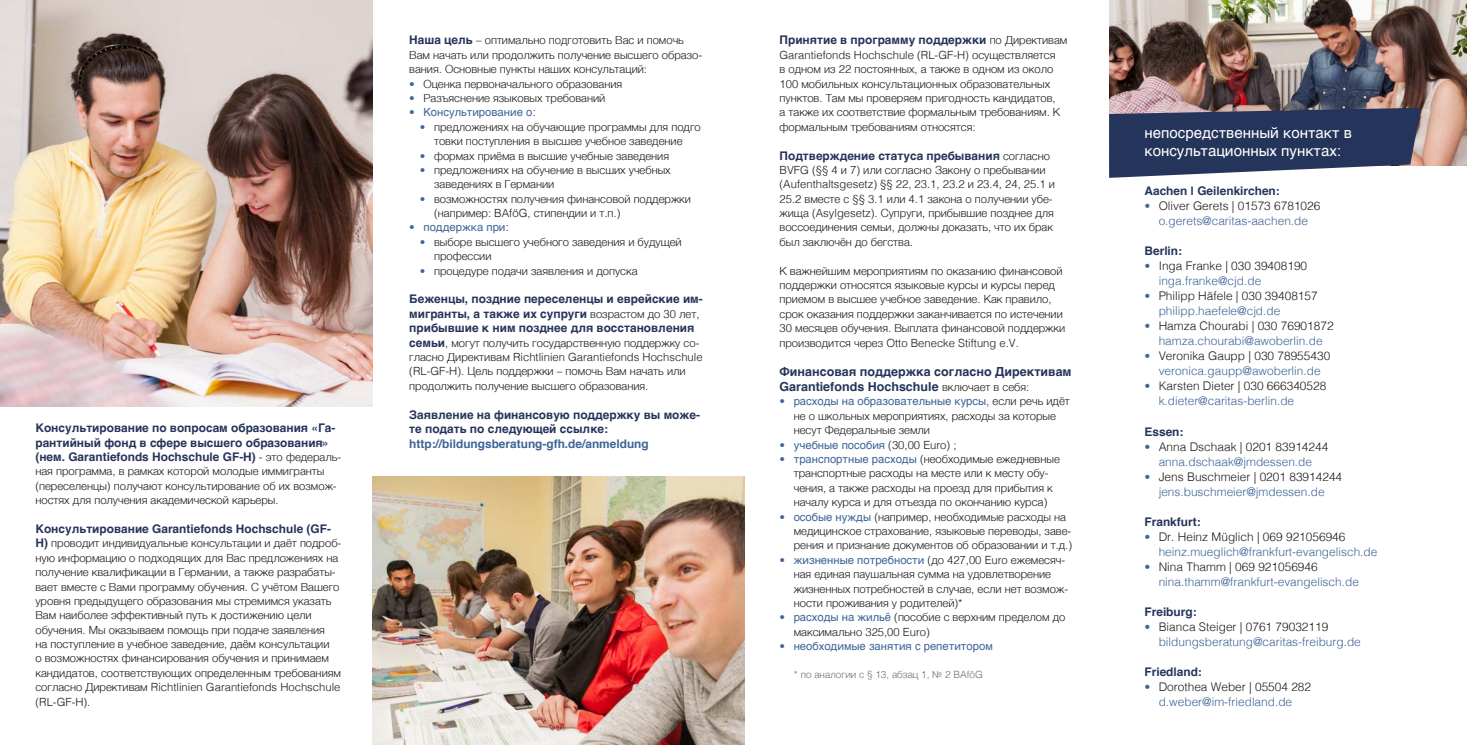
<style>
.page{position:relative;width:1467px;height:745px;background:#fff}
.page>*{position:absolute;margin:0;border:0;box-sizing:border-box;transform-origin:0 0}
.Titel{font:15px "Helvetica";color:#fff}
.Bodytext{font:700 12.5px/15px "Helvetica";color:#25345a}
.Bodytext-2{font:700 11.88px/14.4px "Helvetica";color:#25345a}
.Bodytext-3{font:300 11.88px/15px "Helvetica";color:#1a1a18}
.Bodytext-4{font:300 11.88px "Helvetica";color:#3c6497}
.Bodytext-5{font:700 11.88px "Helvetica";color:#3c6497}
.Bodytext-6{font:300 11.25px/14.4px "Helvetica";color:#1a1a18}
.t1{font:11.25px "Helvetica";color:#3c6497}
.Bodytext-7{font:300 10px "Helvetica";color:#6f6f6e}
.s1{font-weight:300;font-size:11.25px;color:#1a1a18}
.s2{font-weight:700;font-size:11.88px;color:#25345a}
.s3{font-family:"Frutiger LT Std";font-stretch:condensed;color:#3c6497}
.s4{font-family:"Frutiger LT Std";font-weight:300;font-stretch:condensed}
.s5{font-weight:400;color:#3c6497}
.s6{font-weight:300;color:#1a1a18}
.s7{font-family:"Frutiger LT Std";color:#3c6497}
.s8{color:#3c6497}
</style>
<div class="page">
<img style="left:1109px;top:0;width:358px;height:165px">
<svg style="left:1109px;top:108px;width:312px;height:70px;background:#434e6e"></svg>
<img style="left:372px;top:476px;width:372px;height:268px">
<img style="left:0;top:0;width:372px;height:406px">
<p class="Bodytext-2" style="left:35px;top:420px;width:307px">Консультирование по вопросам образования «Га&shy;рантийный фонд в сфере высшего образования» (нем. Garantiefonds Hochschule GF-H) <span class="s1">- это федераль-</span></p>
<p class="Bodytext-6" style="left:35px;top:463px;width:303px">ная программа, в рамках которой молодые иммигранты (переселенцы) получают консультирование об их возмож&shy;ностях для получения академической карьеры.</p>
<p class="Bodytext-2" style="left:35px;top:521px;width:297px">Консультирование Garantiefonds Hochschule (GF-</p>
<p class="Bodytext-6" style="left:35px;top:535px;width:307px"><span class="s2">H)</span> проводит индивидуальные консультации и даёт подроб&shy;ную информацию о подходящих для Вас предложениях на получение квалификации в Германии, а также разрабаты&shy;вает вместе с Вами программу обучения. С учётом Вашего уровня предыдущего образования мы стремимся указать Вам наиболее эффективный путь к достижению цели обучения. Мы оказываем помощь при подаче заявления<br>на поступление в учебное заведение, даём консультации<br>о возможностях финансирования обучения и принимаем кандидатов, соответствующих определенным требованиям согласно Директивам Richtlinien Garantiefonds Hochschule (RL-GF-H).</p>
<p class="Bodytext-6" style="left:409px;top:32px;width:294px"><span class="s2">Наша цель</span> – оптимально подготовить Вас и помочь<br>Вам начать или продолжить получение высшего образо&shy;вания. Основные пункты наших консультаций:</p>
<p class="Bodytext-6" style="left:409px;top:75px;width:215px"><span class="s3">•</span> Оценка первоначального образования</p>
<p class="Bodytext-6" style="left:409px;top:90px;width:198px"><span class="s3">•</span> Разъяснение языковых требований</p>
<p class="t1" style="left:409px;top:104px;width:128px"><span class="s4">•</span> Консультирование о:</p>
<p class="Bodytext-6" style="left:420px;top:119px;width:282px;text-align:center"><span class="s3">•</span> предложениях на обучающие программы для подго товки поступления в высшее учебное заведение</p>
<p class="Bodytext-6" style="left:420px;top:147px;width:251px"><span class="s3">•</span> формах приёма в высшие учебные заведения</p>
<p class="Bodytext-6" style="left:434px;top:162px;width:238px;text-indent:-14px"><span class="s3">•</span> предложениях на обучение в высших учебных заведениях в Германии</p>
<p class="Bodytext-6" style="left:434px;top:190px;width:258px;text-indent:-14px"><span class="s3">•</span> возможностях получения финансовой поддержки (например: BAföG, стипендии и т.п.)</p>
<p class="t1" style="left:409px;top:219px;width:101px"><span class="s4">•</span> поддержка при:</p>
<p class="Bodytext-6" style="left:434px;top:234px;width:249px;text-indent:-14px"><span class="s3">•</span> выборе высшего учебного заведения и будущей профессии</p>
<p class="Bodytext-6" style="left:420px;top:262px;width:219px"><span class="s3">•</span> процедуре подачи заявления и допуска</p>
<p class="Bodytext-2" style="left:409px;top:292px;width:295px">Беженцы, поздние переселенцы и еврейские им&shy;мигранты, а также их супруги <span class="s1">возрастом до 30 лет, </span>прибывшие к ним позднее для восстановления</p>
<p class="Bodytext-6" style="left:409px;top:334px;width:295px"><span class="s2">семьи</span>, могут получить государственную поддержку со&shy;гласно Директивaм Richtlinien Garantiefonds Hochschule (RL-GF-H). Цель поддержки – помочь Вам начать или продолжить получение высшего образования.</p>
<p class="Bodytext-2" style="left:409px;top:407px;width:292px">Заявление на финансовую поддержку вы може&shy;те подать по следующей ссылке:</p>
<p class="Bodytext-5" style="left:409px;top:434px;width:241px">http://bildungsberatung-gfh.de/anmeldung</p>
<p class="Bodytext-2" style="left:780px;top:33px;width:289px">Принятие в программу поддержки <span class="s1">по Директивам</span></p>
<p class="Bodytext-6" style="left:780px;top:47px;width:282px">Garantiefonds Hochschule (RL-GF-H) осуществляется в одном из 22 постоянных, а также в одном из около 100 мобильных консультационных образовательных пунктов. Там мы проверяем пригодность кандидатов, а также их соответствие формальным требованиям. К формальным требованиям относятся:</p>
<p class="Bodytext-2" style="left:780px;top:148px;width:272px">Подтверждение статуса пребывания <span class="s1">согласно</span></p>
<p class="Bodytext-6" style="left:780px;top:162px;width:277px">BVFG (§§ 4 и 7) или согласно Закону о пребывании (Aufenthaltsgesetz) §§ 22, 23.1, 23.2 и 23.4, 24, 25.1 и 25.2 вместе с §§ 3.1 или 4.1 закона о получении убе&shy;жища (Asylgesetz). Супруги, прибывшие позднее для воссоединения семьи, должны доказать, что их брак был заключён до бегства.</p>
<p class="Bodytext-6" style="left:780px;top:262px;width:287px">К важнейшим мероприятиям по оказанию финансовой поддержки относятся языковые курсы и курсы перед приемом в высшее учебное заведение. Как правило, срок оказания поддержки заканчивается по истечении 30 месяцев обучения. Выплата финансовой поддержки производится через Otto Benecke Stiftung e.V.</p>
<p class="Bodytext" style="left:780px;top:364px;width:294px">Финансовая поддержка согласно Директивам<br>Garantiefonds Hochschule <span class="s1">включает в себя:</span></p>
<p class="Bodytext-6" style="left:794px;top:393px;width:278px;text-indent:-14px"><span class="s3">•</span> <span class="s5">расходы на образовательные курсы,</span> если речь идёт не о школьных мероприятиях, расходы за которые несут Федеральные земли</p>
<p class="t1" style="left:780px;top:435px;width:178px"><span class="s4">•</span> учебные пособия <span class="s6">(30,00 Euro) ;</span></p>
<p class="Bodytext-6" style="left:794px;top:450px;width:268px;text-indent:-14px"><span class="s3">•</span> <span class="s5">транспортные расходы</span> (необходимые ежедневные транспортные расходы на месте или к месту обу&shy;чения, а также расходы на проезд для прибытия к началу курсa и для отъезда по окончанию курсa)</p>
<p class="Bodytext-6" style="left:794px;top:508px;width:280px;text-indent:-14px"><span class="s3">•</span> <span class="s5">особые нужды</span> (например, необходимые расходы на медицинское страхование, языковые переводы, заве&shy;рения и признание документов об образовании и т.д.)</p>
<p class="Bodytext-6" style="left:794px;top:551px;width:276px;text-indent:-14px"><span class="s3">•</span> <span class="s5">жизненные потребности</span> (до 427,00 Euro ежемесяч&shy;ная единая паушальная сумма на удовлетворение жизненных потребностей в случае, если нет возмож&shy;ности проживания у родителей)*</p>
<p class="Bodytext-6" style="left:794px;top:609px;width:273px;text-indent:-14px"><span class="s3">•</span> <span class="s5">расходы на жильё</span> (пособие с верхним пределом до максимально 325,00 Euro)</p>
<p class="t1" style="left:780px;top:637px;width:215px"><span class="s4">•</span> необходимые занятия с репетитором</p>
<p class="Bodytext-7" style="left:794px;top:665px;width:191px">* по аналогии с § 13, абзац 1, № 2 BAföG</p>
<p class="Titel" style="left:1144px;top:121px;width:209px">непосредственный контакт в</p>
<p class="Titel" style="left:1144px;top:139px;width:198px">консультационных пунктах:</p>
<p class="Bodytext-2" style="left:1144px;top:184px;width:137px">Aachen | Geilenkirchen:</p>
<p class="Bodytext-3" style="left:1144px;top:197px;width:177px"><span class="s7">•</span> Oliver Gerets | 01573 6781026</p>
<p class="Bodytext-4" style="left:1159px;top:211px;width:151px">o.gerets@caritas-aachen.de</p>
<p class="Bodytext-2" style="left:1144px;top:244px;width:39px">Berlin:</p>
<p class="Bodytext-3" style="left:1144px;top:257px;width:164px"><span class="s7">•</span> Inga Franke | 030 39408190</p>
<p class="Bodytext-4" style="left:1159px;top:271px;width:104px">inga.franke@cjd.de</p>
<p class="Bodytext-3" style="left:1159px;top:287px;width:161px;text-indent:-14px"><span class="s7">•</span> Philipp Häfele | 030 39408157 <span class="s8">philipp.haefele@cjd.de</span></p>
<p class="Bodytext-3" style="left:1144px;top:317px;width:191px"><span class="s7">•</span> Hamza Chourabi | 030 76901872</p>
<p class="Bodytext-4" style="left:1159px;top:331px;width:165px">hamza.chourabi@awoberlin.de</p>
<p class="Bodytext-3" style="left:1144px;top:347px;width:187px"><span class="s7">•</span> Veronika Gaupp | 030 78955430</p>
<p class="Bodytext-4" style="left:1159px;top:361px;width:163px">veronica.gaupp@awoberlin.de</p>
<p class="Bodytext-3" style="left:1144px;top:377px;width:183px"><span class="s7">•</span> Karsten Dieter | 030 666340528</p>
<p class="Bodytext-4" style="left:1159px;top:391px;width:137px">k.dieter@caritas-berlin.de</p>
<p class="Bodytext-2" style="left:1144px;top:424px;width:40px">Essen:</p>
<p class="Bodytext-3" style="left:1144px;top:437px;width:185px"><span class="s7">•</span> Anna Dschaak | 0201 83914244</p>
<p class="Bodytext-4" style="left:1159px;top:451px;width:155px">anna.dschaak@jmdessen.de</p>
<p class="Bodytext-3" style="left:1144px;top:467px;width:199px"><span class="s7">•</span> Jens Buschmeier | 0201 83914244</p>
<p class="Bodytext-4" style="left:1159px;top:481px;width:167px">jens.buschmeier@jmdessen.de</p>
<p class="Bodytext-2" style="left:1144px;top:514px;width:58px">Frankfurt:</p>
<p class="Bodytext-3" style="left:1144px;top:527px;width:202px"><span class="s7">•</span> Dr. Heinz Müglich | 069 921056946</p>
<p class="Bodytext-4" style="left:1159px;top:541px;width:220px">heinz.mueglich@frankfurt-evangelisch.de</p>
<p class="Bodytext-3" style="left:1144px;top:557px;width:175px"><span class="s7">•</span> Nina Thamm | 069 921056946</p>
<p class="Bodytext-4" style="left:1159px;top:571px;width:202px">nina.thamm@frankfurt-evangelisch.de</p>
<p class="Bodytext-2" style="left:1144px;top:604px;width:54px">Freiburg:</p>
<p class="Bodytext-3" style="left:1144px;top:617px;width:185px"><span class="s7">•</span> Bianca Steiger | 0761 79032119</p>
<p class="Bodytext-4" style="left:1159px;top:631px;width:204px">bildungsberatung@caritas-freiburg.de</p>
<p class="Bodytext-2" style="left:1144px;top:664px;width:59px">Friedland:</p>
<p class="Bodytext-3" style="left:1144px;top:677px;width:168px"><span class="s7">•</span> Dorothea Weber | 05504 282</p>
<p class="Bodytext-4" style="left:1159px;top:691px;width:135px">d.weber@im-friedland.de</p>
</div>
